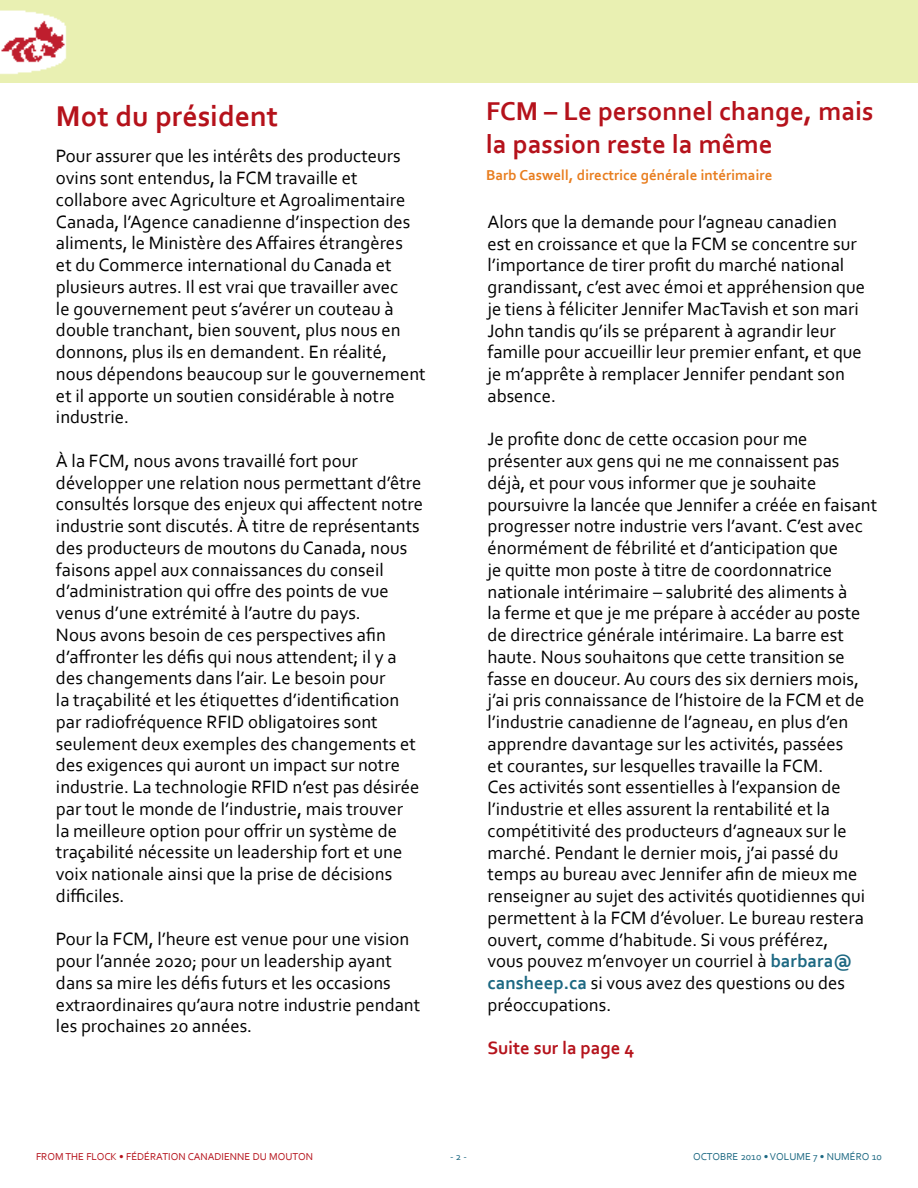
<style>
.page{position:relative;width:918px;height:1188px;background:#fff}
.page>*{position:absolute;margin:0;border:0;box-sizing:border-box;transform-origin:0 0}
.t1{font:700 30px "Corbel";color:#b5121b}
.t2{font:700 27px/33px "Corbel";color:#b5121b}
.t3{font:18.75px/21.8px "Corbel";color:#000}
.t4{font:700 18.75px "Corbel";color:#b5121b}
.t5{font:700 15px "Corbel";color:#e87d1e}
.t6{font:10.5px "Corbel";color:#b5121b}
.t7{font:10.5px "Corbel";color:#1c6882}
.s1{font-weight:700;color:#1c6882}
</style>
<div class="page">
<div style="left:0;top:0;width:918px;height:82px;background:#e9f0b2"></div>
<h1 class="t1" style="left:56px;top:97px;width:224px">Mot du président</h1>
<h2 class="t2" style="left:486px;top:94px;width:389px">FCM – Le personnel change, mais la passion reste la même</h2>
<p class="t5" style="left:486px;top:166px;width:288px">Barb Caswell, directrice générale intérimaire</p>
<p class="t3" style="left:487px;top:210px;width:379px">Alors que la demande pour l’agneau canadien<br>est en croissance et que la FCM se concentre sur l’importance de tirer profit du marché national grandissant, c’est avec émoi et appréhension que je tiens à féliciter Jennifer MacTavish et son mari John tandis qu’ils se préparent à agrandir leur famille pour accueillir leur premier enfant, et que je m’apprête à remplacer Jennifer pendant son absence.</p>
<p class="t3" style="left:487px;top:428px;width:391px">Je profite donc de cette occasion pour me présenter aux gens qui ne me connaissent pas déjà, et pour vous informer que je souhaite poursuivre la lancée que Jennifer a créée en faisant progresser notre industrie vers l’avant. C’est avec énormément de fébrilité et d’anticipation que<br>je quitte mon poste à titre de coordonnatrice nationale intérimaire – salubrité des aliments à<br>la ferme et que je me prépare à accéder au poste de directrice générale intérimaire. La barre est haute. Nous souhaitons que cette transition se fasse en douceur. Au cours des six derniers mois, j’ai pris connaissance de l’histoire de la FCM et de l’industrie canadienne de l’agneau, en plus d’en apprendre davantage sur les activités, passées<br>et courantes, sur lesquelles travaille la FCM.<br>Ces activités sont essentielles à l’expansion de l’industrie et elles assurent la rentabilité et la compétitivité des producteurs d’agneaux sur le marché. Pendant le dernier mois, j’ai passé du temps au bureau avec Jennifer afin de mieux me renseigner au sujet des activités quotidiennes qui permettent à la FCM d’évoluer. Le bureau restera ouvert, comme d’habitude. Si vous préférez,<br>vous pouvez m’envoyer un courriel à <span class="s1">barbara@ cansheep.ca</span> si vous avez des questions ou des préoccupations.</p>
<p class="t4" style="left:487px;top:1037px;width:148px">Suite sur la page 4</p>
<p class="t3" style="left:56px;top:145px;width:371px">Pour assurer que les intérêts des producteurs ovins sont entendus, la FCM travaille et collabore avec Agriculture et Agroalimentaire Canada, l’Agence canadienne d’inspection des aliments, le Ministère des Affaires étrangères<br>et du Commerce international du Canada et plusieurs autres. Il est vrai que travailler avec<br>le gouvernement peut s’avérer un couteau à double tranchant, bien souvent, plus nous en donnons, plus ils en demandent. En réalité, nous dépendons beaucoup sur le gouvernement et il apporte un soutien considérable à notre industrie.</p>
<p class="t3" style="left:56px;top:449px;width:369px">À la FCM, nous avons travaillé fort pour développer une relation nous permettant d’être consultés lorsque des enjeux qui affectent notre industrie sont discutés. À titre de représentants des producteurs de moutons du Canada, nous faisons appel aux connaissances du conseil d’administration qui offre des points de vue venus d’une extrémité à l’autre du pays.<br>Nous avons besoin de ces perspectives afin d’affronter les défis qui nous attendent; il y a des changements dans l’air. Le besoin pour<br>la traçabilité et les étiquettes d’identification par radiofréquence RFID obligatoires sont seulement deux exemples des changements et des exigences qui auront un impact sur notre industrie. La technologie RFID n’est pas désirée par tout le monde de l’industrie, mais trouver<br>la meilleure option pour offrir un système de traçabilité nécessite un leadership fort et une voix nationale ainsi que la prise de décisions difficiles.</p>
<p class="t3" style="left:56px;top:928px;width:366px">Pour la FCM, l’heure est venue pour une vision pour l’année 2020; pour un leadership ayant dans sa mire les défis futurs et les occasions extraordinaires qu’aura notre industrie pendant les prochaines 20 années.</p>
<p class="t6" style="left:36px;top:1150px;width:278px">FROM THE FLOCK • FÉDÉRATION CANADIENNE DU MOUTON</p>
<p class="t7" style="left:450px;top:1150px;width:18px">- 2 -</p>
<p class="t7" style="left:693px;top:1150px;width:190px">OCTOBRE 2010 • VOLUME 7 • NUMÉRO 10</p>
</div>
